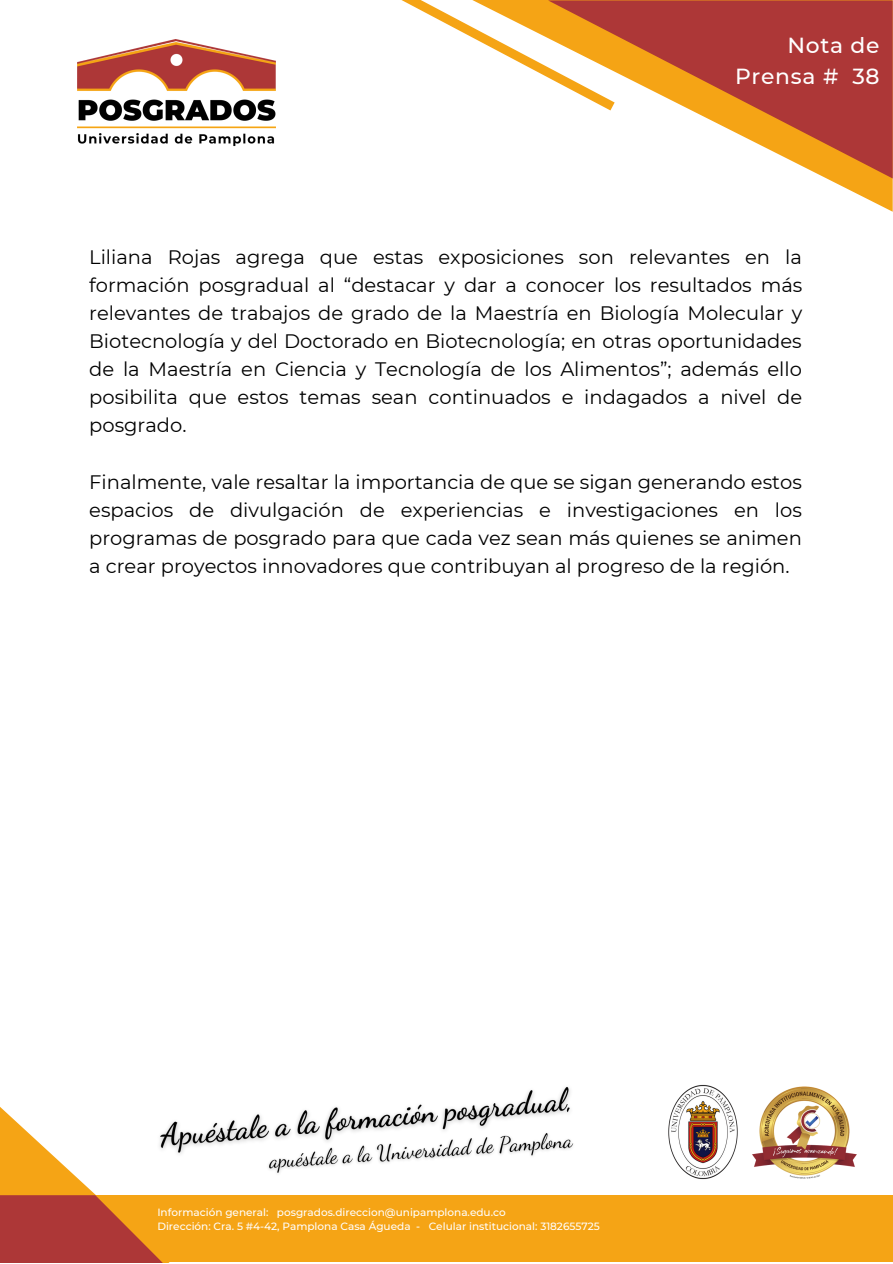
<style>
.page{position:relative;width:893px;height:1264px;background:#fff}
.page>*{position:absolute;margin:0;border:0;box-sizing:border-box;transform-origin:0 0}
.t1{font:500 21.75px "Montserrat";letter-spacing:.035em;color:#fff}
.t2{font:19.5px/28px "Montserrat";color:#000;text-align:justify}
.t3{font:500 10.5px "Montserrat";color:#fff}
</style>
<div class="page">
<svg style="left:826px;top:178px;width:66px;height:34px"></svg>
<svg style="left:624px;top:0;width:268px;height:178px;fill:#ad3737"></svg>
<svg style="left:401px;top:0;width:223px;height:111px"></svg>
<svg style="left:0;top:1107px;width:96px;height:88px"></svg>
<div style="left:89px;top:1195px;width:803px;height:67px;background:#f5a415"></div>
<svg style="left:0;top:1195px;width:162px;height:67px;fill:#ad3737"></svg>
<img style="left:78px;top:40px;width:197px;height:106px">
<img style="left:668px;top:1084px;width:70px;height:96px">
<img style="left:752px;top:1086px;width:105px;height:93px">
<img style="left:159px;top:1086px;width:411px;height:68px">
<img style="left:260px;top:1122px;width:314px;height:51px">
<p class="t1" style="left:787px;top:32px;width:94px">Nota de</p>
<p class="t1" style="left:735px;top:63px;width:146px">Prensa # 38</p>
<p class="t2" style="left:89px;top:243px;width:714px">Liliana Rojas agrega que estas exposiciones son relevantes en la formación posgradual al “destacar y dar a conocer los resultados más relevantes de trabajos de grado de la Maestría en Biología Molecular y Biotecnología y del Doctorado en Biotecnología; en otras oportunidades de la Maestría en Ciencia y Tecnología de los Alimentos”; además ello posibilita que estos temas sean continuados e indagados a nivel de posgrado.</p>
<p class="t2" style="left:89px;top:467px;width:714px">Finalmente, vale resaltar la importancia de que se sigan generando estos espacios de divulgación de experiencias e investigaciones en los programas de posgrado para que cada vez sean más quienes se animen a crear proyectos innovadores que contribuyan al progreso de la región.</p>
<p class="t3" style="left:157px;top:1205px;width:350px">Información general: posgrados.direccion@unipamplona.edu.co</p>
<p class="t3" style="left:157px;top:1219px;width:444px">Dirección: Cra. 5 #4-42, Pamplona Casa Águeda - Celular institucional: 3182655725</p>
</div>
